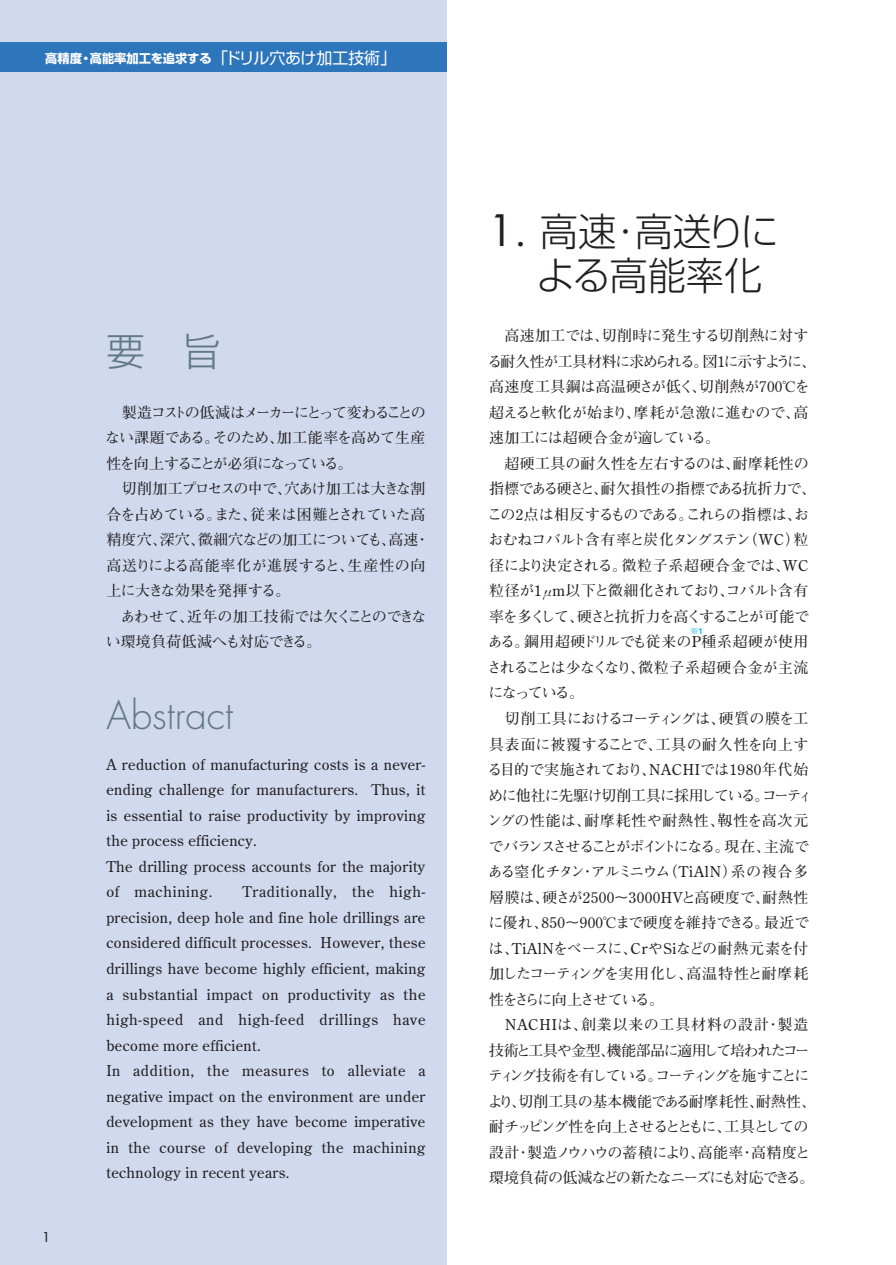
<style>
.page{position:relative;width:896px;height:1265px;background:#fff}
.page>*{position:absolute;margin:0;border:0;box-sizing:border-box;transform-origin:0 0}
.t1{font:300 38.25px/44.2px "Shin Go";color:#231f20}
.t2{font:300 38.25px "Futura";color:#617989}
.t3{font:300 38.25px "Shin Go";color:#617989}
.t4{font:700 14.85px/25.5px "Futo Min A101";letter-spacing:.025em;color:#231f20}
.t5{font:700 14.85px/25.5px "Futo Min A101";letter-spacing:-.01em;color:#231f20}
.t6{font:700 14.85px/25.5px "Futo Min A101";letter-spacing:-.02em;color:#231f20}
.t7{font:700 14.85px/25.5px "Futo Min A101";letter-spacing:-.05em;color:#231f20}
.t8{font:700 14.85px/25.5px "Futo Min A101";letter-spacing:-.015em;color:#231f20}
.t9{font:700 14.85px/25.5px "Futo Min A101";letter-spacing:-.03em;color:#231f20}
.t10{font:13.35px "Futura";color:#231f20}
.t11{font:700 12.15px "Shin Go";color:#fff}
.t12{font:700 8.55px "Futo Go B101";color:#00aeef}
.s1{font-weight:400;font-size:15.9px}
.s2{font-family:"Futura";font-weight:400;font-size:42.15px}
</style>
<div class="page">
<div style="left:0;top:0;width:446px;height:1264px;background:#d1d9ee"></div>
<div style="left:0;top:43px;width:446px;height:29px;background:#2e76bc"></div>
<p class="t11" style="left:45px;top:50px;width:353px">高精度・高能率加工を追求する<span class="s1">「ドリル穴あけ加工技術」</span></p>
<h1 class="t3" style="left:106px;top:327px;width:116px">要 旨</h1>
<p class="t4" style="left:105px;top:399px;width:322px;text-align:justify;text-indent:16px">製造コストの低減はメーカーにとって変わることのない課題である。そのため、加工能率を高めて生産性を向上することが必須になっている。</p>
<p class="t9" style="left:106px;top:476px;width:325px;text-indent:15px">切削加工プロセスの中で、穴あけ加工は大きな割合を占めている。また、従来は困難とされていた高精度穴、深穴、微細穴などの加工についても、高速・高送りによる高能率化が進展すると、生産性の向上に大きな効果を発揮する。</p>
<p class="t4" style="left:106px;top:604px;width:322px;text-indent:15px">あわせて、近年の加工技術では欠くことのできない環境負荷低減へも対応できる。</p>
<h1 class="t2" style="left:106px;top:691px;width:128px">Abstract</h1>
<p class="t10" style="left:43px;top:1228px;width:9px">1</p>
<p class="t4" style="left:106px;top:752px;width:320px">A reduction of manufacturing costs is a never&shy;ending challenge for manufacturers. Thus, it is essential to raise productivity by improving the process efficiency.<br>The drilling process accounts for the majority of machining.</p>
<p class="t4" style="left:106px;top:879px;width:320px;text-indent:136px">Traditionally, the high&shy;precision, deep hole and fine hole drillings are considered difficult processes. However, these drillings have become highly efficient, making a substantial impact on productivity as the high-speed and high-feed drillings have become more efficient.<br>In addition, the measures to alleviate a negative impact on the environment are under development as they have become imperative in the course of developing the machining technology in recent years.</p>
<h1 class="t1" style="left:536px;top:207px;width:243px;text-indent:-48px"><span class="s2">1.</span> 高速・高送りによる高能率化</h1>
<p class="t8" style="left:487px;top:323px;width:329px;text-indent:17px">高速加工では、切削時に発生する切削熱に対する耐久性が工具材料に求められる。図1に示すように、高速度工具鋼は高温硬さが低く、切削熱が700℃を超えると軟化が始まり、摩耗が急激に進むので、高速加工には超硬合金が適している。</p>
<p class="t6" style="left:487px;top:451px;width:330px;text-indent:18px">超硬工具の耐久性を左右するのは、耐摩耗性の指標である硬さと、耐欠損性の指標である抗折力で、この2点は相反するものである。これらの指標は、おおむねコバルト含有率と炭化タングステン（WC）粒径により決定される。微粒子系超硬合金では、WC粒径が1μm以下と微細化されており、コバルト含有率を多くして、硬さと抗折力を高くすることが可能である。鋼用超硬ドリルでも従来のP種系超硬が使用されることは少なくなり、微粒子系超硬合金が主流になっている。</p>
<p class="t5" style="left:487px;top:706px;width:327px;text-indent:18px">切削工具におけるコーティングは、硬質の膜を工具表面に被覆することで、工具の耐久性を向上する目的で実施されており、NACHIでは1980年代始めに他社に先駆け切削工具に採用している。コーティングの性能は、耐摩耗性や耐熱性、靱性を高次元でバランスさせることがポイントになる。現在、主流である窒化チタン・アルミニウム（TiAlN）系の複合多層膜は、硬さが2500～3000HVと高硬度で、耐熱性に優れ、850～900℃まで硬度を維持できる。最近では、TiAlNをベースに、CrやSiなどの耐熱元素を付加したコーティングを実用化し、高温特性と耐摩耗性をさらに向上させている。</p>
<p class="t7" style="left:487px;top:1012px;width:329px;text-indent:17px">NACHIは、創業以来の工具材料の設計・製造技術と工具や金型、機能部品に適用して培われたコーティング技術を有している。コーティングを施すことにより、切削工具の基本機能である耐摩耗性、耐熱性、耐チッピング性を向上させるとともに、工具としての設計・製造ノウハウの蓄積により、高能率・高精度と環境負荷の低減などの新たなニーズにも対応できる。</p>
<p class="t12" style="left:690px;top:625px;width:15px">※1</p>
</div>
